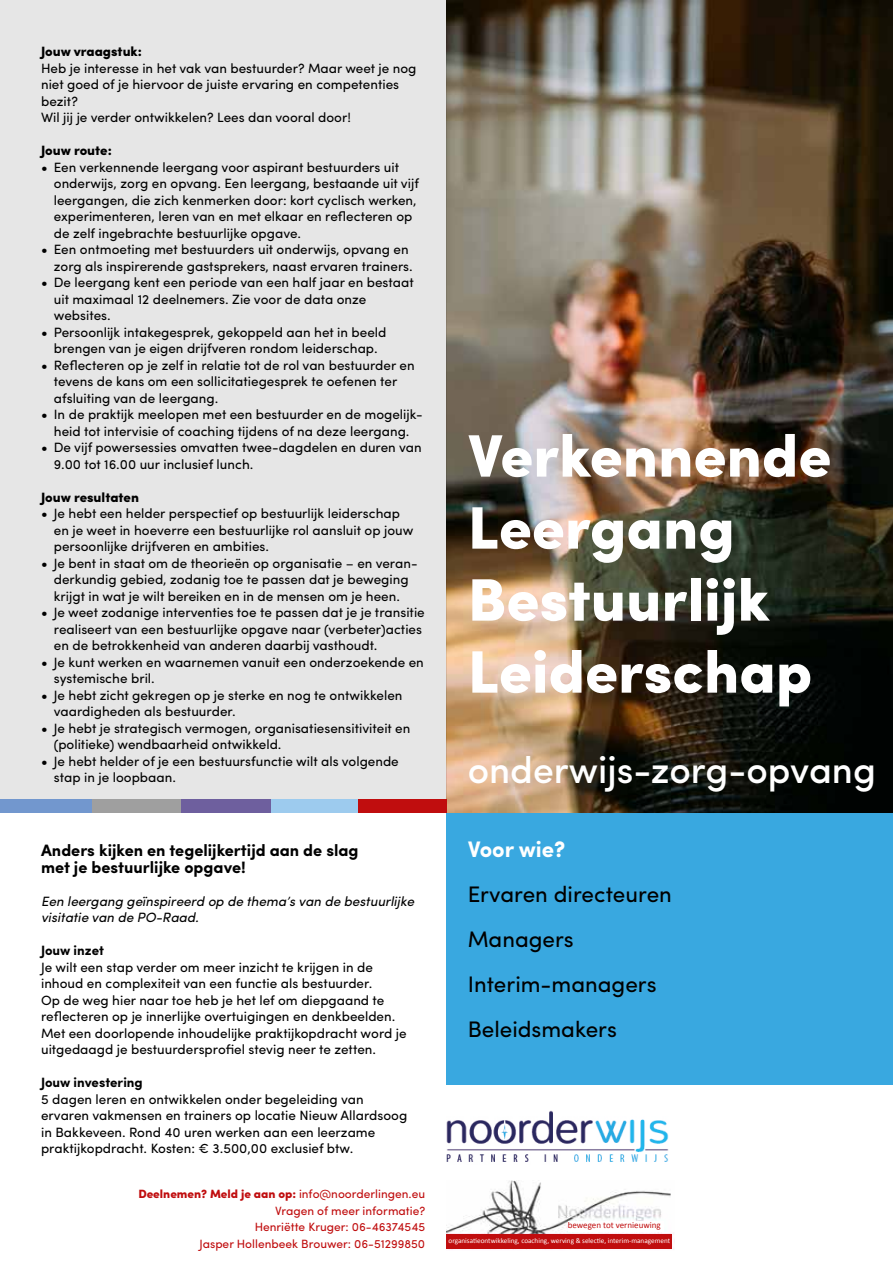
<style>
.page{position:relative;width:893px;height:1263px;background:#fff}
.page>*{position:absolute;margin:0;border:0;box-sizing:border-box;transform-origin:0 0}
.t1{font:900 60px/72px "Sofia Pro";color:#fff}
.t2{font:500 37.5px "Sofia Pro";color:#fff}
.t3{font:22.5px/45px "Sofia Pro";color:#000}
.t4{font:700 22.5px "Sofia Pro";color:#fff}
.t5{font:700 16.5px/16.5px "Sofia Pro";color:#000}
.t6{font:13.5px/16.5px "Sofia Pro";color:#000}
.t7{font:italic 13.5px/16.5px "Sofia Pro";color:#000}
.t8{font:900 13.5px "Sofia Pro";color:#000}
.t9{font:700 13.5px "Sofia Pro";color:#000}
.t10{font:12px/16.5px "Sofia Pro";color:#c00d0e;text-align:right}
.t11{font:9px "Calibri";color:#c00d0e}
.t12{font:7.2px "Calibri";color:#fff}
.s1{font-weight:900}
</style>
<div class="page">
<img style="left:446px;top:0;width:447px;height:813px">
<div style="left:0;top:0;width:446px;height:813px;background:#e6e6e6"></div>
<div style="left:446px;top:813px;width:447px;height:272px;background:#39a8e0"></div>
<img style="left:446px;top:1110px;width:223px;height:52px">
<img style="left:446px;top:1180px;width:228px;height:70px">
<div style="left:446px;top:1234px;width:226px;height:15px;background:#c00d0e"></div>
<div style="left:568px;top:1221px;width:95px;height:11px;background:#fff"></div>
<div style="left:357px;top:799px;width:90px;height:14px;background:#c00d0e"></div>
<div style="left:268px;top:799px;width:89px;height:14px;background:#9dcbee"></div>
<div style="left:181px;top:799px;width:89px;height:14px;background:#6e5f9e"></div>
<div style="left:92px;top:799px;width:89px;height:14px;background:#9f9f9f"></div>
<div style="left:0;top:799px;width:92px;height:14px;background:#7297ce"></div>
<p class="t8" style="left:41px;top:41px;width:102px">Jouw vraagstuk:</p>
<p class="t6" style="left:41px;top:59px;width:377px">Heb je interesse in het vak van bestuurder? Maar weet je nog niet goed of je hiervoor de juiste ervaring en competenties bezit?<br>Wil jij je verder ontwikkelen? Lees dan vooral door!</p>
<p class="t8" style="left:41px;top:140px;width:72px">Jouw route:</p>
<p class="t6" style="left:54px;top:158px;width:367px;text-indent:-13px"><span class="s1">•</span> Een verkennende leergang voor aspirant bestuurders uit onderwijs, zorg en opvang. Een leergang, bestaande uit vijf leergangen, die zich kenmerken door: kort cyclisch werken, experimenteren, leren van en met elkaar en reflecteren op de zelf ingebrachte bestuurlijke opgave.</p>
<p class="t6" style="left:54px;top:241px;width:360px;text-indent:-13px"><span class="s1">•</span> Een ontmoeting met bestuurders uit onderwijs, opvang en zorg als inspirerende gastsprekers, naast ervaren trainers.</p>
<p class="t6" style="left:54px;top:274px;width:361px;text-indent:-13px"><span class="s1">•</span> De leergang kent een periode van een half jaar en bestaat uit maximaal 12 deelnemers. Zie voor de data onze websites.</p>
<p class="t6" style="left:41px;top:323px;width:347px;text-align:center"><span class="s1">•</span> Persoonlijk intakegesprek, gekoppeld aan het in beeld brengen van je eigen drijfveren rondom leiderschap.</p>
<p class="t6" style="left:54px;top:356px;width:362px;text-indent:-13px"><span class="s1">•</span> Reflecteren op je zelf in relatie tot de rol van bestuurder en tevens de kans om een sollicitatiegesprek te oefenen ter afsluiting van de leergang.</p>
<p class="t6" style="left:41px;top:405px;width:383px;text-align:center"><span class="s1">•</span> In de praktijk meelopen met een bestuurder en de mogelijk&shy;heid tot intervisie of coaching tijdens of na deze leergang.</p>
<p class="t6" style="left:54px;top:438px;width:369px;text-indent:-13px"><span class="s1">•</span> De vijf powersessies omvatten twee-dagdelen en duren van<br>9.00 tot 16.00 uur inclusief lunch.</p>
<p class="t8" style="left:41px;top:487px;width:99px">Jouw resultaten</p>
<p class="t6" style="left:54px;top:504px;width:361px;text-indent:-13px"><span class="s1">•</span> Je hebt een helder perspectief op bestuurlijk leiderschap en je weet in hoeverre een bestuurlijke rol aansluit op jouw persoonlijke drijfveren en ambities.</p>
<p class="t6" style="left:41px;top:554px;width:378px;text-align:center"><span class="s1">•</span> Je bent in staat om de theorieën op organisatie – en veran&shy;derkundig gebied, zodanig toe te passen dat je beweging krijgt in wat je wilt bereiken en in de mensen om je heen.</p>
<p class="t6" style="left:54px;top:603px;width:372px;text-indent:-13px"><span class="s1">•</span> Je weet zodanige interventies toe te passen dat je je transitie realiseert van een bestuurlijke opgave naar (verbeter)acties en de betrokkenheid van anderen daarbij vasthoudt.</p>
<p class="t6" style="left:54px;top:653px;width:372px;text-indent:-13px"><span class="s1">•</span> Je kunt werken en waarnemen vanuit een onderzoekende en systemische bril.</p>
<p class="t6" style="left:54px;top:686px;width:350px;text-indent:-13px"><span class="s1">•</span> Je hebt zicht gekregen op je sterke en nog te ontwikkelen vaardigheden als bestuurder.</p>
<p class="t6" style="left:54px;top:719px;width:358px;text-indent:-13px"><span class="s1">•</span> Je hebt je strategisch vermogen, organisatiesensitiviteit en (politieke) wendbaarheid ontwikkeld.</p>
<p class="t6" style="left:54px;top:752px;width:346px;text-indent:-13px"><span class="s1">•</span> Je hebt helder of je een bestuursfunctie wilt als volgende stap in je loopbaan.</p>
<p class="t5" style="left:41px;top:841px;width:319px">Anders kijken en tegelijkertijd aan de slag met je bestuurlijke opgave!</p>
<p class="t7" style="left:41px;top:892px;width:374px">Een leergang geïnspireerd op de thema’s van de bestuurlijke visitatie van de PO-Raad.</p>
<p class="t9" style="left:41px;top:940px;width:64px">Jouw inzet</p>
<p class="t6" style="left:41px;top:958px;width:367px">Je wilt een stap verder om meer inzicht te krijgen in de inhoud en complexiteit van een functie als bestuurder.<br>Op de weg hier naar toe heb je het lef om diepgaand te reflecteren op je innerlijke overtuigingen en denkbeelden.<br>Met een doorlopende inhoudelijke praktijkopdracht word je uitgedaagd je bestuurdersprofiel stevig neer te zetten.</p>
<p class="t9" style="left:41px;top:1072px;width:103px">Jouw investering</p>
<p class="t6" style="left:41px;top:1090px;width:368px">5 dagen leren en ontwikkelen onder begeleiding van ervaren vakmensen en trainers op locatie Nieuw Allardsoog in Bakkeveen. Rond 40 uren werken aan een leerzame praktijkopdracht. Kosten: € 3.500,00 exclusief btw.</p>
<p class="t10" style="left:138px;top:1185px;width:288px"><span class="s1">Deelnemen? Meld je aan op:</span> info@noorderlingen.eu Vragen of meer informatie?<br>Henriëtte Kruger: 06-46374545<br>Jasper Hollenbeek Brouwer: 06-51299850</p>
<h1 class="t1" style="left:468px;top:415px;width:365px">Verkennende<br>Leergang<br>Bestuurlijk<br>Leiderschap</h1>
<h2 class="t2" style="left:468px;top:741px;width:410px">onderwijs-zorg-opvang</h2>
<h3 class="t4" style="left:468px;top:832px;width:99px">Voor wie?</h3>
<h3 class="t3" style="left:468px;top:870px;width:206px">Ervaren directeuren<br>Managers<br>Interim-managers<br>Beleidsmakers</h3>
<p class="t11" style="left:568px;top:1219px;width:95px">bewegen tot vernieuwing</p>
<p class="t12" style="left:449px;top:1236px;width:223px">organisatieontwikkeling, coaching, werving &amp; selectie, interim-management</p>
</div>
